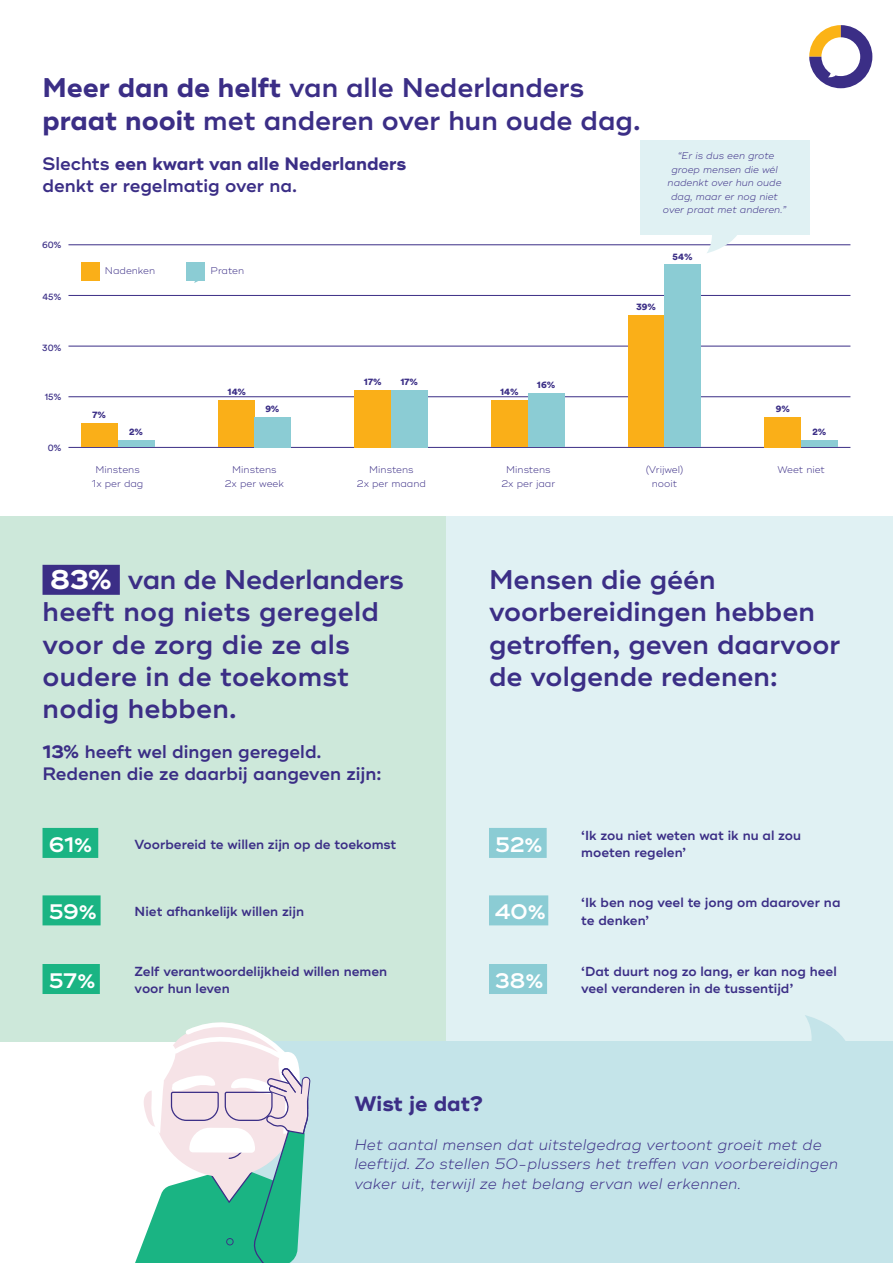
<style>
.page{position:relative;width:893px;height:1263px;background:#fff}
.page>*{position:absolute;margin:0;border:0;box-sizing:border-box;transform-origin:0 0}
.t1{font:600 27px/32.4px "Ridley Grotesk";color:#3b2e86}
.t2{font:600 21px "Ridley Grotesk";letter-spacing:-.005em;color:#fff}
.t3{font:700 21px "Ridley Grotesk";color:#3b2e86}
.t4{font:600 18px/21.6px "Ridley Grotesk";color:#3b2e86}
.t5{font:italic 300 15px/19.5px "Ridley Grotesk";letter-spacing:.01em;color:#3b2e86}
.t6{font:600 13.2px/17.2px "Ridley Grotesk";color:#3b2e86}
.body{font:300 9.75px/13.5px "Ridley Grotesk";color:#3b2e86;text-align:center}
.body-2{font:italic 300 9.75px/13.5px "Ridley Grotesk";color:#3b2e86;text-align:center}
.body-3{font:900 9.75px "Circular Std";color:#3b2e86}
.body-4{font:9.75px "Circular Std";color:#3b2e86}
.s1{font-weight:700}
.s2{font-weight:700;color:#fff}
.s3{font-family:"Circular Std";font-weight:700}
</style>
<div class="page">
<div style="left:0;top:516px;width:446px;height:526px;background:#cde8da"></div>
<div style="left:446px;top:516px;width:447px;height:526px;background:#e0f1f3"></div>
<div style="left:249px;top:1042px;width:644px;height:221px;background:#c4e4e9"></div>
<svg style="left:809px;top:25px;width:63px;height:63px"></svg>
<svg style="left:805px;top:1015px;width:45px;height:27px"></svg>
<hr style="left:68px;top:244px;width:782px;height:1px;background:#3b2e86">
<hr style="left:68px;top:295px;width:782px;height:1px;background:#3b2e86">
<hr style="left:68px;top:346px;width:782px;height:1px;background:#3b2e86">
<hr style="left:68px;top:396px;width:782px;height:1px;background:#3b2e86">
<hr style="left:68px;top:447px;width:782px;height:1px;background:#3b2e86">
<div style="left:81px;top:424px;width:37px;height:23px;background:#faaf18"></div>
<div style="left:118px;top:441px;width:36px;height:6px;background:#8bccd4"></div>
<div style="left:765px;top:417px;width:36px;height:30px;background:#faaf18"></div>
<div style="left:801px;top:441px;width:37px;height:6px;background:#8bccd4"></div>
<div style="left:218px;top:400px;width:36px;height:47px;background:#faaf18"></div>
<div style="left:254px;top:417px;width:37px;height:30px;background:#8bccd4"></div>
<div style="left:354px;top:390px;width:37px;height:57px;background:#faaf18"></div>
<div style="left:391px;top:390px;width:36px;height:57px;background:#8bccd4"></div>
<div style="left:491px;top:400px;width:37px;height:47px;background:#faaf18"></div>
<div style="left:528px;top:393px;width:36px;height:54px;background:#8bccd4"></div>
<div style="left:628px;top:316px;width:36px;height:131px;background:#faaf18"></div>
<div style="left:664px;top:265px;width:37px;height:182px;background:#8bccd4"></div>
<div style="left:187px;top:262px;width:18px;height:18px;background:#8bccd4"></div>
<svg style="left:194px;top:280px;width:8px;height:3px"></svg>
<div style="left:81px;top:262px;width:18px;height:18px;background:#faaf18"></div>
<svg style="left:135px;top:1022px;width:175px;height:241px"></svg>
<div style="left:640px;top:140px;width:169px;height:95px;background:#e0f1f3"></div>
<svg style="left:706px;top:235px;width:37px;height:18px"></svg>
<div style="left:43px;top:565px;width:77px;height:30px;background:#3b2e86"></div>
<div style="left:43px;top:828px;width:55px;height:30px;background:#1ab483"></div>
<div style="left:43px;top:895px;width:58px;height:30px;background:#1ab483"></div>
<div style="left:43px;top:964px;width:57px;height:30px;background:#1ab483"></div>
<div style="left:489px;top:828px;width:58px;height:30px;background:#8bccd4"></div>
<div style="left:489px;top:895px;width:59px;height:30px;background:#8bccd4"></div>
<div style="left:489px;top:964px;width:58px;height:30px;background:#8bccd4"></div>
<h2 class="t1" style="left:43px;top:73px;width:543px"><span class="s1">Meer dan de helft</span> van alle Nederlanders</h2>
<h2 class="t1" style="left:43px;top:105px;width:599px"><span class="s1">praat nooit</span> met anderen over hun oude dag.</h2>
<h2 class="t4" style="left:43px;top:154px;width:365px">Slechts <span class="s1">een kwart van alle Nederlanders </span>denkt er regelmatig over na.</h2>
<p class="body-4" style="left:42px;top:239px;width:21px">60%</p>
<p class="body-4" style="left:43px;top:290px;width:20px">45%</p>
<p class="body" style="left:105px;top:264px;width:52px">Nadenken</p>
<p class="body" style="left:211px;top:264px;width:35px">Praten</p>
<p class="body-2" style="left:663px;top:149px;width:125px">“Er is dus een grote groep mensen die wél nadenkt over hun oude dag, maar er nog niet over praat met anderen.”</p>
<p class="body-3" style="left:673px;top:250px;width:21px">54%</p>
<p class="body-4" style="left:42px;top:342px;width:21px">30%</p>
<p class="body-4" style="left:45px;top:391px;width:18px">15%</p>
<p class="body-4" style="left:48px;top:442px;width:15px">0%</p>
<p class="body-3" style="left:93px;top:408px;width:15px">7%</p>
<p class="body-3" style="left:129px;top:425px;width:15px">2%</p>
<p class="body-3" style="left:228px;top:385px;width:20px">14%</p>
<p class="body-3" style="left:265px;top:402px;width:16px">9%</p>
<p class="body-3" style="left:364px;top:375px;width:19px">17%</p>
<p class="body-3" style="left:400px;top:375px;width:19px">17%</p>
<p class="body-3" style="left:500px;top:385px;width:20px">14%</p>
<p class="body-3" style="left:537px;top:378px;width:20px">16%</p>
<p class="body-3" style="left:636px;top:300px;width:21px">39%</p>
<p class="body-3" style="left:776px;top:402px;width:16px">9%</p>
<p class="body-3" style="left:812px;top:425px;width:15px">2%</p>
<p class="body" style="left:645px;top:463px;width:40px">(Vrijwel) nooit</p>
<p class="body" style="left:92px;top:463px;width:53px">Minstens<br>1x per dag</p>
<p class="body" style="left:232px;top:463px;width:46px">Minstens</p>
<p class="body" style="left:777px;top:463px;width:49px">Weet niet</p>
<p class="body" style="left:369px;top:463px;width:46px">Minstens</p>
<p class="body" style="left:357px;top:477px;width:70px">2x per maand</p>
<p class="body" style="left:506px;top:463px;width:46px">Minstens</p>
<p class="body" style="left:501px;top:477px;width:55px">2x per jaar</p>
<p class="body" style="left:225px;top:477px;width:61px">2x per week</p>
<h2 class="t1" style="left:43px;top:564px;width:363px"><span class="s2">83%</span> van de Nederlanders heeft nog niets geregeld voor de zorg die ze als oudere in de toekomst nodig hebben.</h2>
<h2 class="t1" style="left:489px;top:564px;width:228px">Mensen die géén</h2>
<h2 class="t1" style="left:489px;top:596px;width:353px">voorbereidingen hebben getroffen, geven daarvoor de volgende redenen:</h2>
<h2 class="t4" style="left:43px;top:741px;width:281px"><span class="s1">13%</span> heeft wel dingen geregeld.</h2>
<h2 class="t4" style="left:43px;top:763px;width:340px">Redenen die ze daarbij aangeven zijn:</h2>
<h3 class="t2" style="left:49px;top:832px;width:45px">61<span class="s3">%</span></h3>
<h3 class="t6" style="left:135px;top:836px;width:263px">Voorbereid te willen zijn op de toekomst</h3>
<h4 class="t6" style="left:581px;top:827px;width:222px">‘Ik zou niet weten wat ik nu al zou moeten regelen’</h4>
<h3 class="t2" style="left:495px;top:832px;width:49px">52<span class="s3">%</span></h3>
<h3 class="t2" style="left:49px;top:899px;width:50px">59<span class="s3">%</span></h3>
<h4 class="t6" style="left:135px;top:903px;width:171px">Niet afhankelijk willen zijn</h4>
<h4 class="t6" style="left:581px;top:894px;width:261px">‘Ik ben nog veel te jong om daarover na te denken’</h4>
<h3 class="t2" style="left:495px;top:899px;width:52px">40<span class="s3">%</span></h3>
<h3 class="t2" style="left:49px;top:968px;width:48px">57<span class="s3">%</span></h3>
<h4 class="t6" style="left:135px;top:963px;width:254px">Zelf verantwoordelijkheid willen nemen voor hun leven</h4>
<h4 class="t6" style="left:581px;top:963px;width:257px">‘Dat duurt nog zo lang, er kan nog heel veel veranderen in de tussentijd’</h4>
<h3 class="t2" style="left:495px;top:968px;width:50px">38<span class="s3">%</span></h3>
<h3 class="t3" style="left:354px;top:1091px;width:130px">Wist je dat?</h3>
<p class="t5" style="left:354px;top:1135px;width:485px">Het aantal mensen dat uitstelgedrag vertoont groeit met de leeftijd. Zo stellen 50-plussers het treffen van voorbereidingen vaker uit, terwijl ze het belang ervan wel erkennen.</p>
</div>
